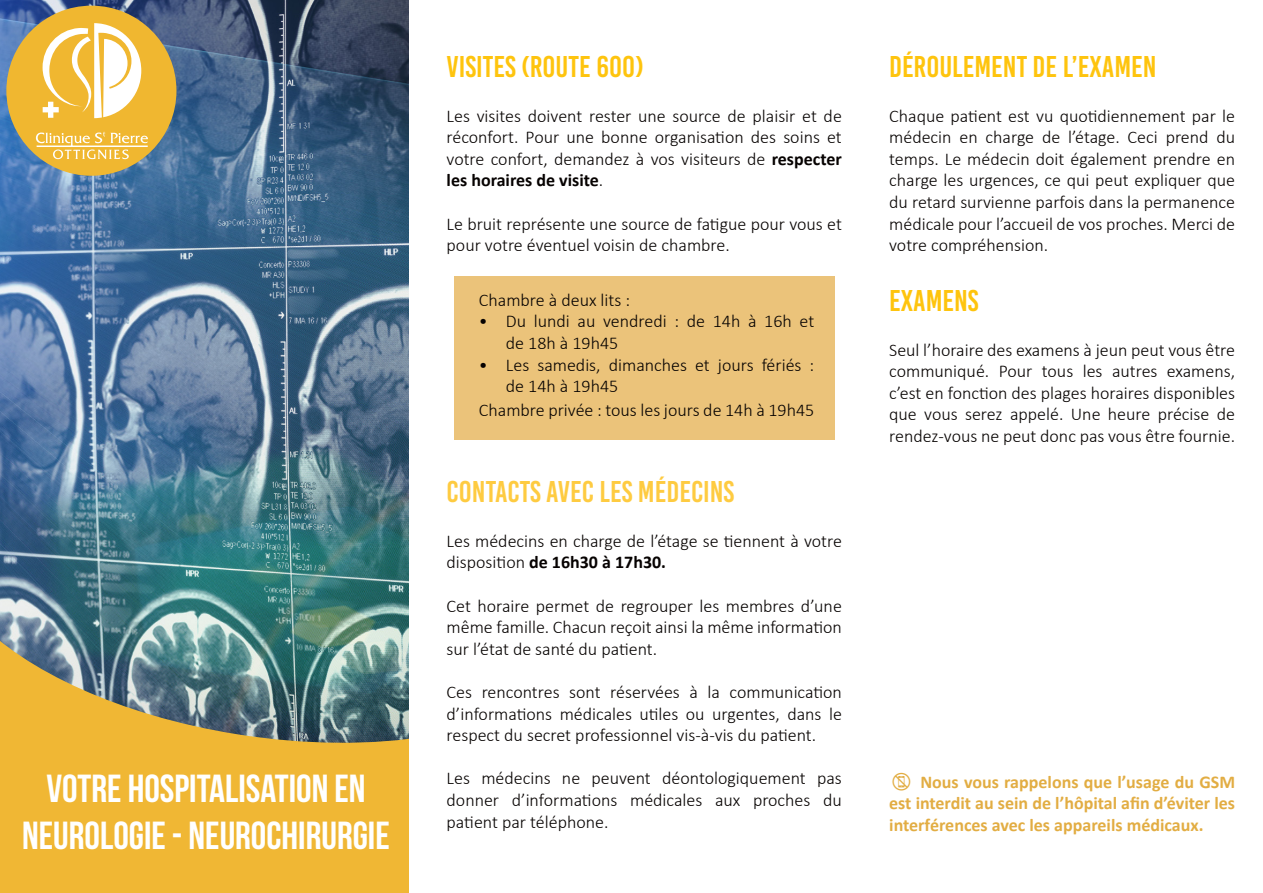
<style>
.page{position:relative;width:1263px;height:893px;background:#fff}
.page>*{position:absolute;margin:0;border:0;box-sizing:border-box;transform-origin:0 0}
.t1{font:39.15px/47px "Bebas Neue";color:#fff;text-align:center}
.t2{font:30px "Bebas Kai";color:#fec40e}
.t3{font:30px "Bebas Kai";color:#fecb41}
.t4{font:300 18px/21.6px "Calibri";color:#060201;text-align:justify}
.t5{font:700 18px/21.6px "Calibri";color:#e2ad43;text-align:justify}
.s1{font-weight:700}
</style>
<div class="page">
<img style="left:0;top:0;width:408px;height:628px">
<div style="left:6px;top:6px;width:170px;height:170px;background:#f0b730;border-radius:50%"></div>
<svg style="left:36px;top:23px;width:112px;height:136px"></svg>
<svg style="left:0;top:628px;width:408px;height:265px;background:#c1a650"></svg>
<div style="left:454px;top:276px;width:380px;height:163px;background:#ebc37a"></div>
<p class="t1" style="left:22px;top:764px;width:369px">VOTRE HOSPITALISATION EN<br>NEUROLOGIE - NEUROCHIRURGIE</p>
<p class="t2" style="left:447px;top:50px;width:199px">VISITES (ROUTE 600)</p>
<p class="t4" style="left:447px;top:105px;width:397px">Les visites doivent rester une source de plaisir et de réconfort. Pour une bonne organisation des soins et votre confort, demandez à vos visiteurs de <span class="s1">respecter les horaires de visite</span>.</p>
<p class="t4" style="left:447px;top:213px;width:397px">Le bruit représente une source de fatigue pour vous et pour votre éventuel voisin de chambre.</p>
<p class="t4" style="left:479px;top:289px;width:153px">Chambre à deux lits :</p>
<p class="t4" style="left:506px;top:310px;width:310px;text-indent:-27px">• Du lundi au vendredi : de 14h à 16h et de 18h à 19h45</p>
<p class="t4" style="left:506px;top:354px;width:310px;text-indent:-27px">• Les samedis, dimanches et jours fériés : de 14h à 19h45</p>
<p class="t4" style="left:479px;top:399px;width:337px">Chambre privée : tous les jours de 14h à 19h45</p>
<p class="t3" style="left:447px;top:475px;width:289px">CONTACTS AVEC LES MÉDECINS</p>
<p class="t4" style="left:447px;top:530px;width:397px">Les médecins en charge de l’étage se tiennent à votre disposition <span class="s1">de 16h30 à 17h30.</span></p>
<p class="t4" style="left:447px;top:595px;width:397px">Cet horaire permet de regrouper les membres d’une même famille. Chacun reçoit ainsi la même information sur l’état de santé du patient.</p>
<p class="t4" style="left:447px;top:681px;width:397px">Ces rencontres sont réservées à la communication d’informations médicales utiles ou urgentes, dans le respect du secret professionnel vis-à-vis du patient.</p>
<p class="t4" style="left:447px;top:767px;width:397px">Les médecins ne peuvent déontologiquement pas donner d’informations médicales aux proches du patient par téléphone.</p>
<p class="t2" style="left:889px;top:50px;width:269px">DÉROULEMENT DE L’EXAMEN</p>
<p class="t4" style="left:889px;top:105px;width:347px">Chaque patient est vu quotidiennement par le médecin en charge de l’étage. Ceci prend du temps. Le médecin doit également prendre en charge les urgences, ce qui peut expliquer que du retard survienne parfois dans la permanence médicale pour l’accueil de vos proches. Merci de votre compréhension.</p>
<p class="t2" style="left:889px;top:284px;width:91px">EXAMENS</p>
<p class="t4" style="left:889px;top:339px;width:347px">Seul l’horaire des examens à jeun peut vous être communiqué. Pour tous les autres examens, c’est en fonction des plages horaires disponibles que vous serez appelé. Une heure précise de rendez-vous ne peut donc pas vous être fournie.</p>
<p class="t5" style="left:889px;top:770px;width:347px;text-indent:31px">Nous vous rappelons que l’usage du GSM est interdit au sein de l’hôpital afin d’éviter les interférences avec les appareils médicaux.</p>
</div>
